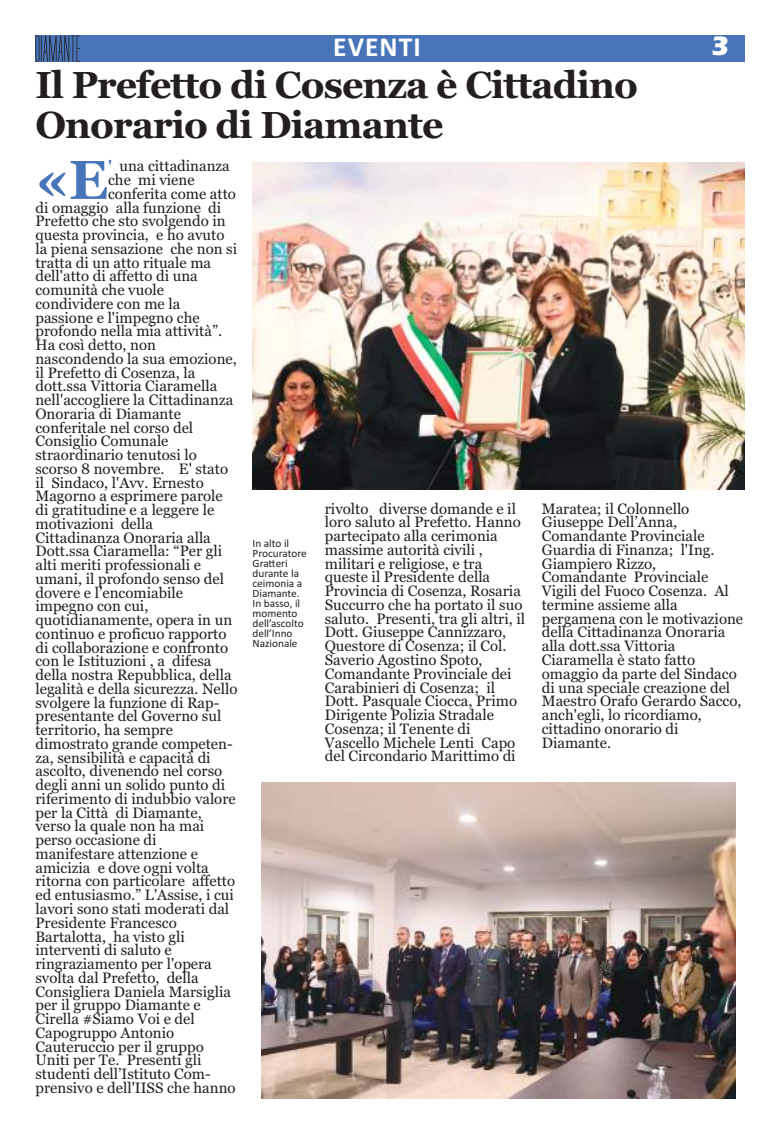
<style>
.page{position:relative;width:780px;height:1134px;background:#fff}
.page>*{position:absolute;margin:0;border:0;box-sizing:border-box;transform-origin:0 0}
.t1{font:700 54.62px "Georgia";color:#4875ba}
.t2{font:700 37.5px/40px "Georgia";letter-spacing:-.025em;color:#241f1f}
.t3{font:700 27.5px "Calibri";letter-spacing:.04em;color:#fff}
.t4{font:700 27.5px "Eras ITC";color:#fff}
.t5{font:15px/13.8px "Georgia";color:#241f1f}
.t6{font:11.25px/10px "Calibri";color:#241f1f}
.s1{font-weight:700;color:#4875ba}
</style>
<div class="page">
<div style="left:35px;top:35px;width:709px;height:27px;background:#4875ba"></div>
<svg style="left:35px;top:35px;width:45px;height:27px"></svg>
<img style="left:252px;top:162px;width:492px;height:328px">
<img style="left:261px;top:783px;width:474px;height:315px">
<h3 class="t3" style="left:333px;top:30px;width:89px">EVENTI</h3>
<h3 class="t4" style="left:711px;top:29px;width:19px">3</h3>
<h2 class="t2" style="left:35px;top:65px;width:604px">Il Prefetto di Cosenza è Cittadino<br>Onorario di Diamante</h2>
<h1 class="t1" style="left:35px;top:148px;width:74px">«E</h1>
<p class="t5" style="left:108px;top:159px;width:123px"><span class="s1">'</span> una cittadinanza</p>
<p class="t5" style="left:108px;top:173px;width:88px">che mi viene</p>
<p class="t5" style="left:108px;top:187px;width:129px">conferita come atto</p>
<p class="t5" style="left:35px;top:201px;width:187px">di omaggio alla funzione di</p>
<p class="t5" style="left:35px;top:214px;width:192px">Prefetto che sto svolgendo in</p>
<p class="t5" style="left:35px;top:228px;width:190px">questa provincia, e ho avuto</p>
<p class="t5" style="left:35px;top:242px;width:203px">la piena sensazione che non si</p>
<p class="t5" style="left:35px;top:256px;width:177px">tratta di un atto rituale ma</p>
<p class="t5" style="left:35px;top:269px;width:164px">dell'atto di affetto di una</p>
<p class="t5" style="left:35px;top:283px;width:130px">comunità che vuole</p>
<p class="t5" style="left:35px;top:297px;width:146px">condividere con me la</p>
<p class="t5" style="left:35px;top:311px;width:166px">passione e l'impegno che</p>
<p class="t5" style="left:35px;top:324px;width:188px">profondo nella mia attività”.</p>
<p class="t5" style="left:35px;top:338px;width:122px">Ha così detto, non</p>
<p class="t5" style="left:35px;top:352px;width:203px">nascondendo la sua emozione,</p>
<p class="t5" style="left:35px;top:366px;width:161px">il Prefetto di Cosenza, la</p>
<p class="t5" style="left:35px;top:379px;width:183px">dott.ssa Vittoria Ciaramella</p>
<p class="t5" style="left:35px;top:393px;width:199px">nell'accogliere la Cittadinanza</p>
<p class="t5" style="left:35px;top:407px;width:147px">Onoraria di Diamante</p>
<p class="t5" style="left:35px;top:421px;width:159px">conferitale nel corso del</p>
<p class="t5" style="left:35px;top:434px;width:135px">Consiglio Comunale</p>
<p class="t5" style="left:35px;top:448px;width:163px">straordinario tenutosi lo</p>
<p class="t5" style="left:35px;top:462px;width:194px">scorso 8 novembre. E' stato</p>
<p class="t5" style="left:35px;top:476px;width:170px">il Sindaco, l'Avv. Ernesto</p>
<p class="t5" style="left:35px;top:489px;width:189px">Magorno a esprimere parole</p>
<p class="t5" style="left:35px;top:503px;width:180px">di gratitudine e a leggere le</p>
<p class="t5" style="left:35px;top:517px;width:119px">motivazioni della</p>
<p class="t5" style="left:35px;top:531px;width:177px">Cittadinanza Onoraria alla</p>
<p class="t5" style="left:35px;top:544px;width:188px">Dott.ssa Ciaramella: “Per gli</p>
<p class="t5" style="left:35px;top:558px;width:167px">alti meriti professionali e</p>
<p class="t5" style="left:35px;top:572px;width:190px">umani, il profondo senso del</p>
<p class="t5" style="left:35px;top:586px;width:149px">dovere e l’encomiabile</p>
<p class="t5" style="left:35px;top:599px;width:114px">impegno con cui,</p>
<p class="t5" style="left:35px;top:613px;width:198px">quotidianamente, opera in un</p>
<p class="t5" style="left:35px;top:627px;width:192px">continuo e proficuo rapporto</p>
<p class="t5" style="left:35px;top:641px;width:194px">di collaborazione e confronto</p>
<p class="t5" style="left:35px;top:654px;width:177px">con le Istituzioni , a difesa</p>
<p class="t5" style="left:35px;top:668px;width:198px">della nostra Repubblica, della</p>
<p class="t5" style="left:35px;top:682px;width:203px">legalità e della sicurezza. Nello</p>
<p class="t5" style="left:35px;top:696px;width:185px">svolgere la funzione di Rap-</p>
<p class="t5" style="left:35px;top:709px;width:187px">presentante del Governo sul</p>
<p class="t5" style="left:35px;top:723px;width:139px">territorio, ha sempre</p>
<p class="t5" style="left:35px;top:737px;width:199px">dimostrato grande competen-</p>
<p class="t5" style="left:35px;top:751px;width:177px">za, sensibilità e capacità di</p>
<p class="t5" style="left:35px;top:764px;width:188px">ascolto, divenendo nel corso</p>
<p class="t5" style="left:35px;top:778px;width:191px">degli anni un solido punto di</p>
<p class="t5" style="left:35px;top:792px;width:202px">riferimento di indubbio valore</p>
<p class="t5" style="left:35px;top:806px;width:168px">per la Città di Diamante,</p>
<p class="t5" style="left:35px;top:819px;width:170px">verso la quale non ha mai</p>
<p class="t5" style="left:35px;top:833px;width:123px">perso occasione di</p>
<p class="t5" style="left:35px;top:847px;width:164px">manifestare attenzione e</p>
<p class="t5" style="left:35px;top:861px;width:175px">amicizia e dove ogni volta</p>
<p class="t5" style="left:35px;top:874px;width:201px">ritorna con particolare affetto</p>
<p class="t5" style="left:35px;top:888px;width:200px">ed entusiasmo.” L'Assise, i cui</p>
<p class="t5" style="left:35px;top:902px;width:195px">lavori sono stati moderati dal</p>
<p class="t5" style="left:35px;top:916px;width:143px">Presidente Francesco</p>
<p class="t5" style="left:35px;top:929px;width:151px">Bartalotta, ha visto gli</p>
<p class="t5" style="left:35px;top:943px;width:138px">interventi di saluto e</p>
<p class="t5" style="left:35px;top:957px;width:178px">ringraziamento per l'opera</p>
<p class="t5" style="left:35px;top:971px;width:165px">svolta dal Prefetto, della</p>
<p class="t5" style="left:35px;top:984px;width:197px">Consigliera Daniela Marsiglia</p>
<p class="t5" style="left:35px;top:998px;width:167px">per il gruppo Diamante e</p>
<p class="t5" style="left:35px;top:1012px;width:161px">Cirella #Siamo Voi e del</p>
<p class="t5" style="left:35px;top:1026px;width:140px">Capogruppo Antonio</p>
<p class="t5" style="left:35px;top:1039px;width:170px">Cauteruccio per il gruppo</p>
<p class="t5" style="left:35px;top:1053px;width:167px">Uniti per Te. Presenti gli</p>
<p class="t5" style="left:35px;top:1067px;width:177px">studenti dell’Istituto Com-</p>
<p class="t5" style="left:35px;top:1081px;width:202px">prensivo e dell'IISS che hanno</p>
<p class="t5" style="left:325px;top:502px;width:202px">rivolto diverse domande e il loro saluto al Prefetto. Hanno partecipato alla cerimonia massime autorità civili , militari e religiose, e tra queste il Presidente della<br>Provincia di Cosenza, Rosaria<br>Succurro che ha portato il suo saluto. Presenti, tra gli altri, il<br>Dott. Giuseppe Cannizzaro,<br>Questore di Cosenza; il Col.<br>Saverio Agostino Spoto,<br>Comandante Provinciale dei<br>Carabinieri di Cosenza; il<br>Dott. Pasquale Ciocca, Primo<br>Dirigente Polizia Stradale<br>Cosenza; il Tenente di<br>Vascello Michele Lenti Capo del Circondario Marittimo di</p>
<p class="t5" style="left:541px;top:502px;width:203px">Maratea; il Colonnello<br>Giuseppe Dell’Anna,<br>Comandante Provinciale<br>Guardia di Finanza; l'Ing.<br>Giampiero Rizzo,<br>Comandante Provinciale<br>Vigili del Fuoco Cosenza. Al termine assieme alla pergamena con le motivazione della Cittadinanza Onoraria alla dott.ssa Vittoria<br>Ciaramella è stato fatto omaggio da parte del Sindaco di una speciale creazione del<br>Maestro Orafo Gerardo Sacco, anch'egli, lo ricordiamo, cittadino onorario di<br>Diamante.</p>
<p class="t6" style="left:252px;top:538px;width:56px">In alto il<br>Procuratore<br>Gratteri durante la ceimonia a<br>Diamante.<br>In basso, il momento dell’ascolto dell’Inno<br>Nazionale</p>
</div>
